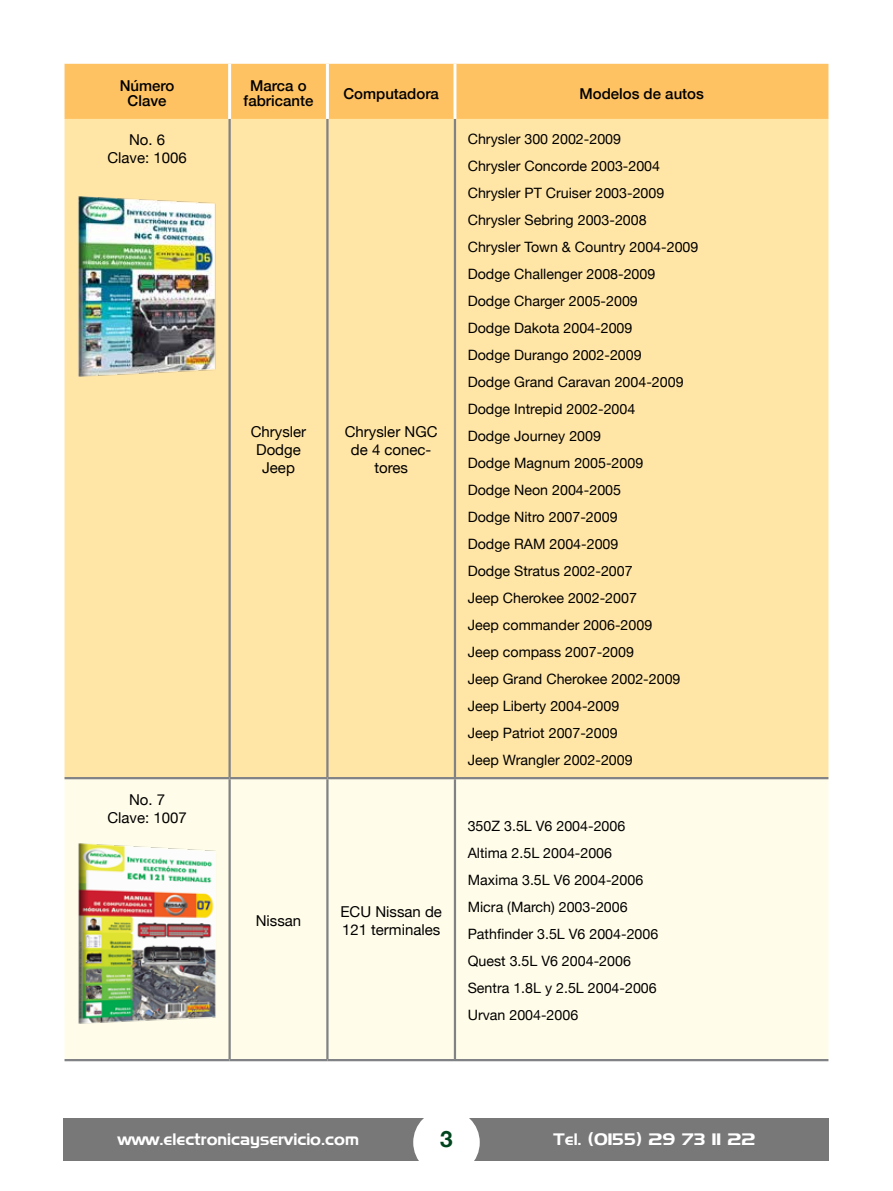
<style>
.page{position:relative;width:893px;height:1191px;background:#fff}
.page>*{position:absolute;margin:0;border:0;box-sizing:border-box;transform-origin:0 0}
.t1{font:700 22.5px "Helvetica Neue";color:#00451e}
.t2{font:16.5px "Denmark";color:#fff}
.t3{font:15px/18px "Helvetica Neue";color:#000;text-align:center}
.t4{font:500 15px/15px "Helvetica Neue";color:#000;text-align:center}
.t5{font:14.25px/27px "Helvetica Neue";color:#000}
</style>
<div class="page">
<div style="left:64px;top:1118px;width:765px;height:43px;background:#787878"></div>
<div style="left:413px;top:1109px;width:67px;height:66px;background:#fff;border-radius:50%"></div>
<div style="left:65px;top:64px;width:763px;height:55px;background:#fec262"></div>
<div style="left:65px;top:119px;width:763px;height:658px;background:#ffe5a6"></div>
<div style="left:65px;top:779px;width:763px;height:280px;background:#fffde9"></div>
<hr style="left:228px;top:64px;width:3px;height:55px;background:#fff">
<hr style="left:326px;top:64px;width:3px;height:55px;background:#fff">
<hr style="left:453px;top:64px;width:3px;height:55px;background:#fff">
<hr style="left:228px;top:119px;width:3px;height:658px;background:#808285">
<hr style="left:326px;top:119px;width:3px;height:658px;background:#808285">
<hr style="left:454px;top:119px;width:2px;height:658px;background:#808285">
<hr style="left:65px;top:777px;width:165px;height:2px;background:#808285">
<hr style="left:230px;top:777px;width:97px;height:2px;background:#808285">
<hr style="left:228px;top:779px;width:3px;height:280px;background:#808285">
<hr style="left:327px;top:777px;width:128px;height:2px;background:#808285">
<hr style="left:326px;top:779px;width:3px;height:280px;background:#808285">
<hr style="left:455px;top:777px;width:373px;height:2px;background:#808285">
<hr style="left:454px;top:779px;width:2px;height:280px;background:#808285">
<hr style="left:65px;top:1059px;width:165px;height:2px;background:#808285">
<hr style="left:230px;top:1059px;width:97px;height:2px;background:#808285">
<hr style="left:327px;top:1059px;width:128px;height:2px;background:#808285">
<hr style="left:455px;top:1059px;width:373px;height:2px;background:#808285">
<img style="left:74px;top:196px;width:146px;height:182px">
<img style="left:74px;top:842px;width:146px;height:183px">
<p class="t4" style="left:120px;top:77px;width:56px">Número<br>Clave</p>
<p class="t4" style="left:244px;top:77px;width:71px">Marca o fabricante</p>
<p class="t4" style="left:343px;top:85px;width:97px">Computadora</p>
<p class="t4" style="left:579px;top:85px;width:126px">Modelos de autos</p>
<p class="t3" style="left:107px;top:131px;width:81px">No. 6<br>Clave: 1006</p>
<p class="t5" style="left:468px;top:126px;width:232px">Chrysler 300 2002-2009<br>Chrysler Concorde 2003-2004<br>Chrysler PT Cruiser 2003-2009<br>Chrysler Sebring 2003-2008<br>Chrysler Town &amp; Country 2004-2009<br>Dodge Challenger 2008-2009<br>Dodge Charger 2005-2009<br>Dodge Dakota 2004-2009<br>Dodge Durango 2002-2009<br>Dodge Grand Caravan 2004-2009<br>Dodge Intrepid 2002-2004<br>Dodge Journey 2009<br>Dodge Magnum 2005-2009<br>Dodge Neon 2004-2005<br>Dodge Nitro 2007-2009<br>Dodge RAM 2004-2009<br>Dodge Stratus 2002-2007<br>Jeep Cherokee 2002-2007<br>Jeep commander 2006-2009<br>Jeep compass 2007-2009<br>Jeep Grand Cherokee 2002-2009<br>Jeep Liberty 2004-2009<br>Jeep Patriot 2007-2009<br>Jeep Wrangler 2002-2009</p>
<p class="t3" style="left:251px;top:424px;width:57px">Chrysler<br>Dodge<br>Jeep</p>
<p class="t3" style="left:345px;top:424px;width:94px">Chrysler NGC de 4 conec&shy;tores</p>
<p class="t3" style="left:107px;top:791px;width:81px">No. 7<br>Clave: 1007</p>
<p class="t3" style="left:256px;top:912px;width:47px">Nissan</p>
<p class="t3" style="left:340px;top:903px;width:103px;text-align:left">ECU Nissan de<br>121 terminales</p>
<p class="t5" style="left:468px;top:813px;width:192px">350Z 3.5L V6 2004-2006<br>Altima 2.5L 2004-2006<br>Maxima 3.5L V6 2004-2006<br>Micra (March) 2003-2006<br>Pathfinder 3.5L V6 2004-2006<br>Quest 3.5L V6 2004-2006<br>Sentra 1.8L y 2.5L 2004-2006<br>Urvan 2004-2006</p>
<p class="t2" style="left:118px;top:1129px;width:243px">www.electronicayservicio.com</p>
<h1 class="t1" style="left:440px;top:1121px;width:14px">3</h1>
<p class="t2" style="left:554px;top:1129px;width:203px">Tel. (0155) 29 73 11 22</p>
</div>
